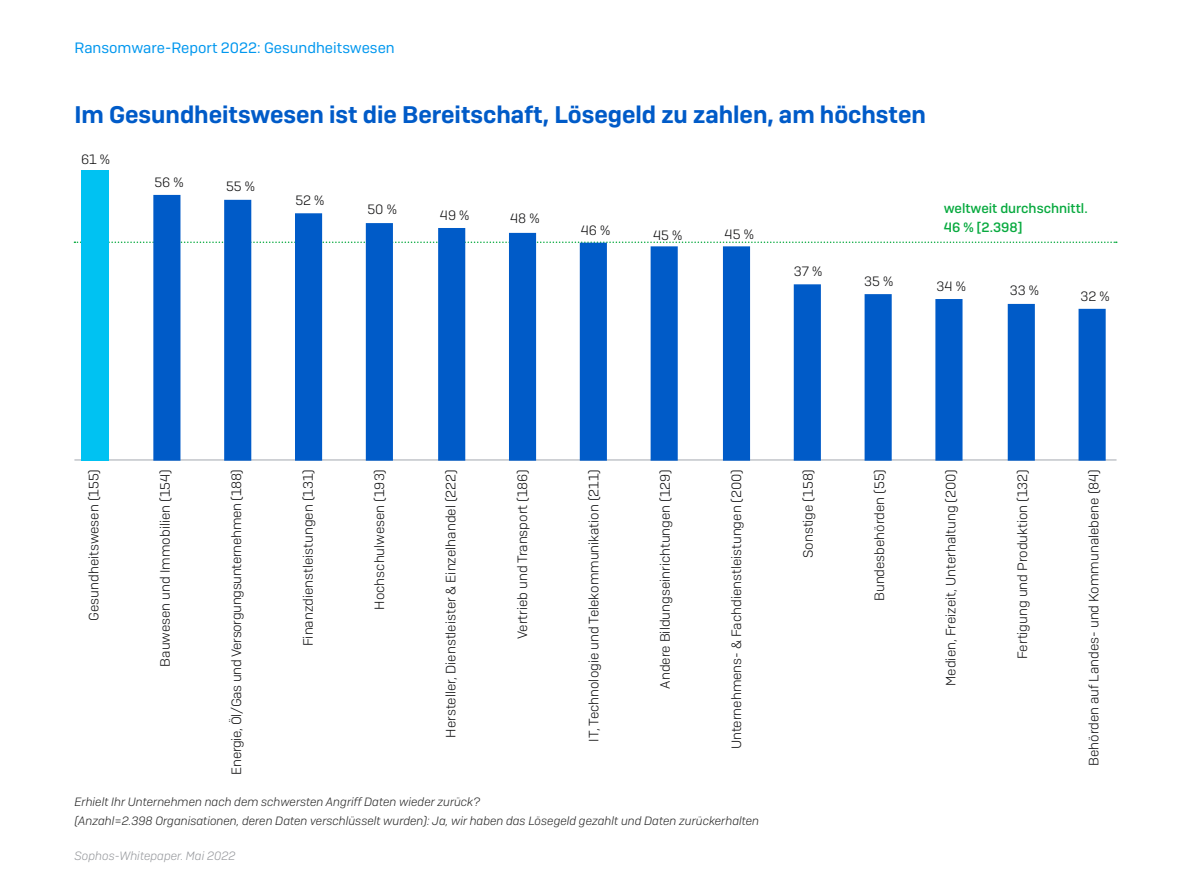
<style>
.page{position:relative;width:1191px;height:893px;background:#fff}
.page>*{position:absolute;margin:0;border:0;box-sizing:border-box;transform-origin:0 0}
.Body_Copy{font:600 24px "Sophos Sans";color:#005bc8}
.t1{font:15px "Sophos Sans";color:#0097ee}
.Body_Copy-2{font:300 13.5px "Sophos Sans";color:#0d0d0e}
.Body_Copy-3{font:300 13.5px "Sophos Sans";letter-spacing:-.02em;color:#0d0d0e}
.Body_Copy-4{font:500 13.5px/19.5px "Sophos Sans";color:#09aa40}
.t2{font:italic 300 12px/19.5px "Sophos Sans";color:#262626}
.t3{font:italic 300 12px "Sophos Sans";color:#96989c}
</style>
<div class="page">
<hr style="left:74px;top:459px;width:1042px;height:2px;background:#c2c5ca">
<svg style="left:74px;top:242px;width:1042px;height:1px"></svg>
<div style="left:81px;top:170px;width:27px;height:291px;background:#00c2f2"></div>
<svg style="left:153px;top:195px;width:952px;height:266px"></svg>
<p class="t1" style="left:74px;top:39px;width:322px">Ransomware-Report 2022: Gesundheitswesen</p>
<p class="Body_Copy" style="left:74px;top:100px;width:853px">Im Gesundheitswesen ist die Bereitschaft, Lösegeld zu zahlen, am höchsten</p>
<p class="Body_Copy-2" style="left:81px;top:152px;width:30px">61 %</p>
<p class="Body_Copy-2" style="left:154px;top:174px;width:31px">56 %</p>
<p class="Body_Copy-2" style="left:226px;top:179px;width:30px">55 %</p>
<p class="Body_Copy-2" style="left:295px;top:192px;width:31px">52 %</p>
<p class="Body_Copy-2" style="left:367px;top:202px;width:31px">50 %</p>
<p class="Body_Copy-2" style="left:440px;top:207px;width:31px">49 %</p>
<p class="Body_Copy-2" style="left:510px;top:211px;width:31px">48 %</p>
<p class="Body_Copy-2" style="left:580px;top:222px;width:31px">46 %</p>
<p class="Body_Copy-2" style="left:724px;top:226px;width:31px">45 %</p>
<p class="Body_Copy-2" style="left:653px;top:228px;width:31px">45 %</p>
<p class="Body_Copy-2" style="left:794px;top:264px;width:30px">37 %</p>
<p class="Body_Copy-2" style="left:864px;top:273px;width:31px">35 %</p>
<p class="Body_Copy-4" style="left:943px;top:198px;width:145px">weltweit durchschnittl.<br>46 % [2.398]</p>
<p class="Body_Copy-2" style="left:936px;top:279px;width:31px">34 %</p>
<p class="Body_Copy-2" style="left:1009px;top:282px;width:31px">33 %</p>
<p class="Body_Copy-2" style="left:1080px;top:288px;width:31px">32 %</p>
<p class="Body_Copy-2" style="left:86px;top:621px;width:153px;rotate:-90deg">Gesundheitswesen (155)</p>
<p class="Body_Copy-2" style="left:157px;top:666px;width:199px;rotate:-90deg">Bauwesen und Immobilien (154)</p>
<p class="Body_Copy-3" style="left:228px;top:775px;width:307px;rotate:-90deg">Energie, Öl/Gas und Versorgungsunternehmen (188)</p>
<p class="Body_Copy-2" style="left:300px;top:646px;width:179px;rotate:-90deg">Finanzdienstleistungen (131)</p>
<p class="Body_Copy-2" style="left:371px;top:610px;width:142px;rotate:-90deg">Hochschulwesen (193)</p>
<p class="Body_Copy-2" style="left:443px;top:738px;width:270px;rotate:-90deg">Hersteller, Dienstleister &amp; Einzelhandel (222)</p>
<p class="Body_Copy-2" style="left:514px;top:639px;width:172px;rotate:-90deg">Vertrieb und Transport (186)</p>
<p class="Body_Copy-2" style="left:586px;top:741px;width:274px;rotate:-90deg">IT, Technologie und Telekommunikation (211)</p>
<p class="Body_Copy-2" style="left:657px;top:688px;width:221px;rotate:-90deg">Andere Bildungseinrichtungen (129)</p>
<p class="Body_Copy-2" style="left:728px;top:749px;width:282px;rotate:-90deg">Unternehmens- &amp; Fachdienstleistungen (200)</p>
<p class="Body_Copy-2" style="left:800px;top:558px;width:91px;rotate:-90deg">Sonstige (158)</p>
<p class="Body_Copy-2" style="left:871px;top:601px;width:134px;rotate:-90deg">Bundesbehörden (55)</p>
<p class="Body_Copy-2" style="left:943px;top:686px;width:218px;rotate:-90deg">Medien, Freizeit, Unterhaltung (200)</p>
<p class="Body_Copy-2" style="left:1014px;top:659px;width:192px;rotate:-90deg">Fertigung und Produktion (132)</p>
<p class="Body_Copy-2" style="left:1085px;top:766px;width:298px;rotate:-90deg">Behörden auf Landes- und Kommunalebene (84)</p>
<p class="t2" style="left:74px;top:792px;width:686px">Erhielt Ihr Unternehmen nach dem schwersten Angriff Daten wieder zurück?<br>(Anzahl=2.398 Organisationen, deren Daten verschlüsselt wurden): Ja, wir haben das Lösegeld gezahlt und Daten zurückerhalten</p>
<p class="t3" style="left:74px;top:848px;width:163px">Sophos-Whitepaper. Mai 2022</p>
</div>
